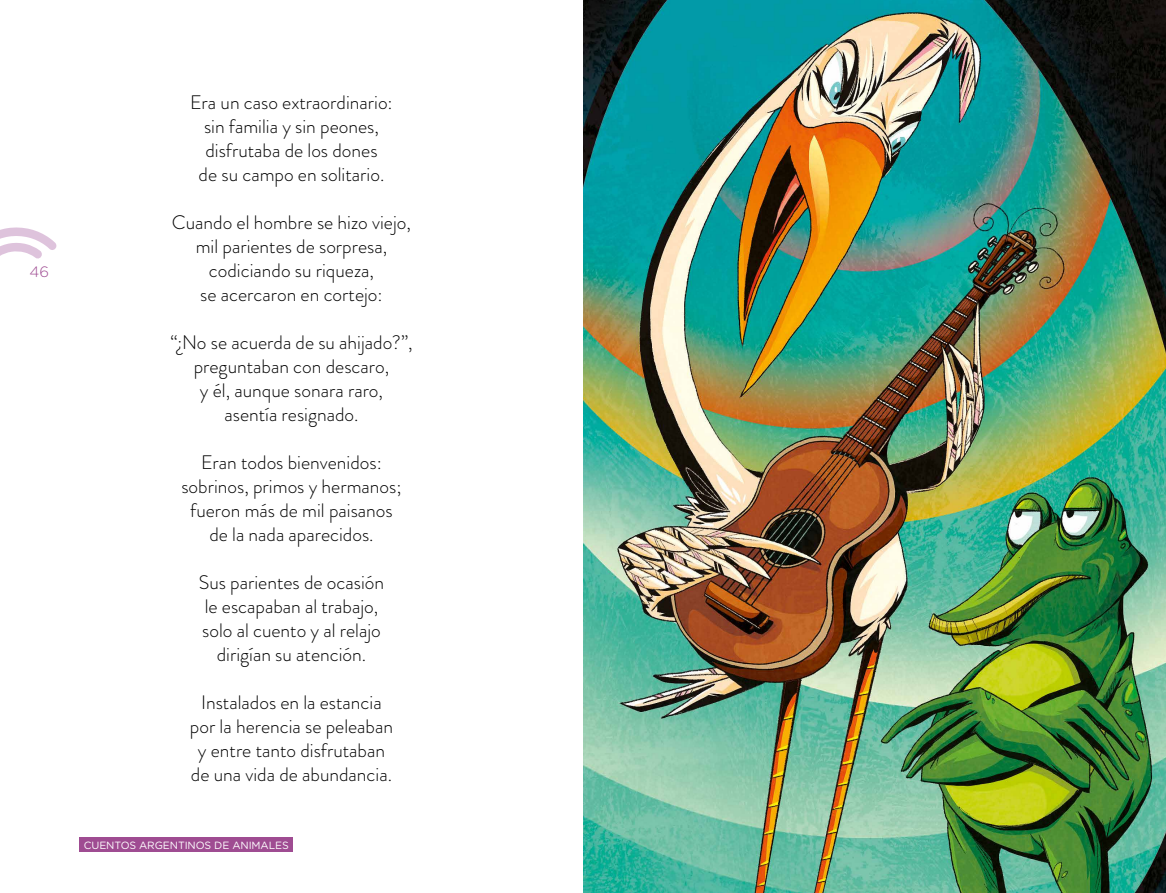
<style>
.page{position:relative;width:1166px;height:893px;background:#fff}
.page>*{position:absolute;margin:0;border:0;box-sizing:border-box;transform-origin:0 0}
.t1{font:300 19.5px/24px "Brandon Grotesque";color:#000;text-align:center}
.t2{font:300 15px "Gotham Rounded";color:#9f4c92}
.t3{font:10.5px "Gotham Rounded";letter-spacing:-.01em;color:#fff}
</style>
<div class="page">
<svg style="left:0;top:227px;width:56px;height:32px"></svg>
<div style="left:80px;top:837px;width:213px;height:15px;background:#9f4c92"></div>
<img style="left:584px;top:0;width:581px;height:893px">
<p class="t2" style="left:30px;top:262px;width:21px">46</p>
<p class="t1" style="left:190px;top:90px;width:204px">Era un caso extraordinario: sin familia y sin peones, disfrutaba de los dones<br>de su campo en solitario.</p>
<p class="t1" style="left:172px;top:210px;width:240px">Cuando el hombre se hizo viejo, mil parientes de sorpresa, codiciando su riqueza,<br>se acercaron en cortejo:</p>
<p class="t1" style="left:170px;top:330px;width:244px">“¿No se acuerda de su ahijado?”, preguntaban con descaro,<br>y él, aunque sonara raro,<br>asentía resignado.</p>
<p class="t1" style="left:181px;top:450px;width:222px">Eran todos bienvenidos: sobrinos, primos y hermanos; fueron más de mil paisanos de la nada aparecidos.</p>
<p class="t1" style="left:199px;top:571px;width:187px">Sus parientes de ocasión le escapaban al trabajo, solo al cuento y al relajo dirigían su atención.</p>
<p class="t1" style="left:190px;top:691px;width:205px">Instalados en la estancia por la herencia se peleaban y entre tanto disfrutaban de una vida de abundancia.</p>
<p class="t3" style="left:84px;top:838px;width:206px">CUENTOS ARGENTINOS DE ANIMALES</p>
</div>
